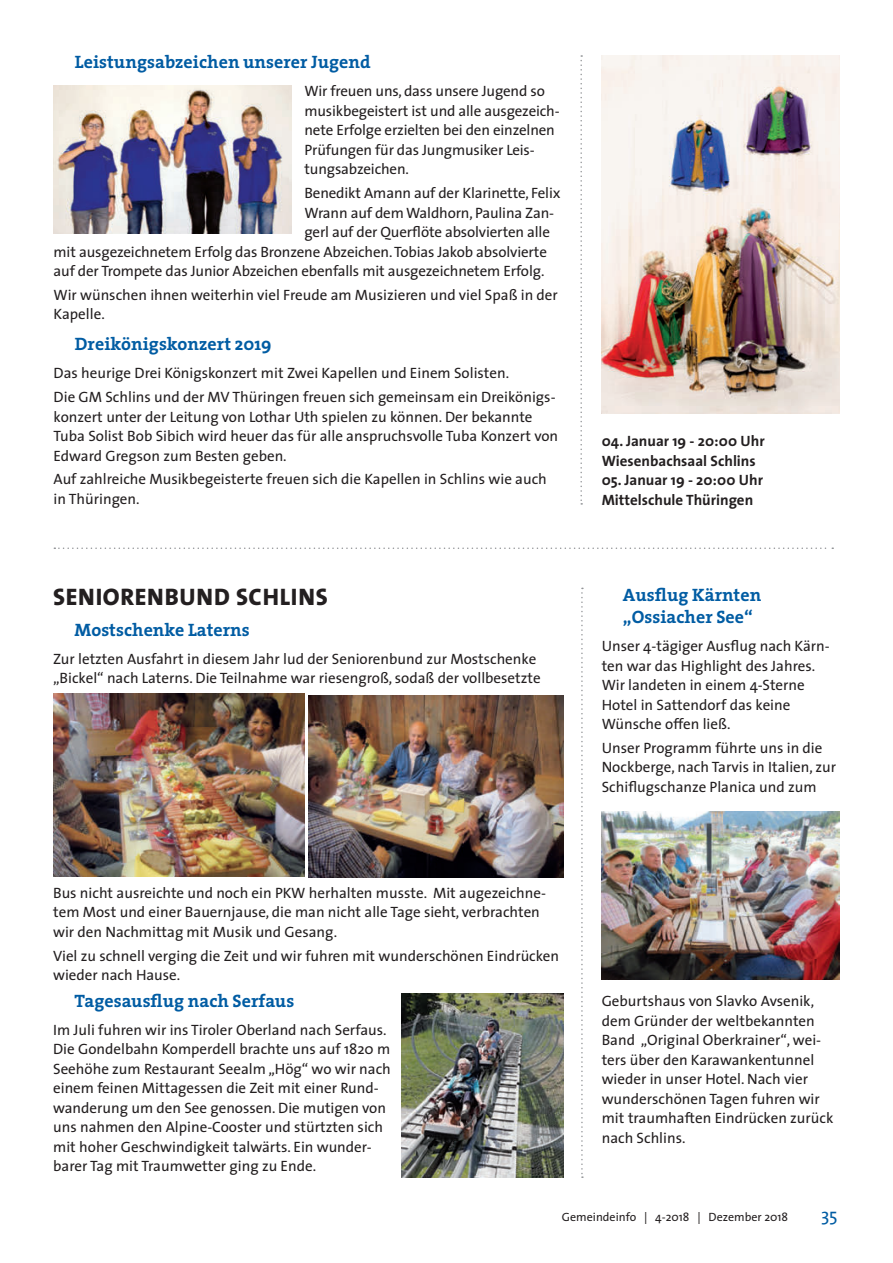
<style>
.page{position:relative;width:893px;height:1263px;background:#fff}
.page>*{position:absolute;margin:0;border:0;box-sizing:border-box;transform-origin:0 0}
.t1{font:800 24px "The Sans";letter-spacing:.025em;color:#231f20}
.t2{font:700 18px/22.5px "The Serif";letter-spacing:.005em;color:#015ca3}
.t3{font:18px "The Sans";color:#015ca3}
.t4{font:15px/19.5px "The Sans";color:#231f20}
.t5{font:700 15px/19.5px "The Sans";color:#231f20}
.t6{font:12px "The Sans";color:#231f20}
</style>
<div class="page">
<svg style="left:580px;top:55px;width:2px;height:450px"></svg>
<img style="left:54px;top:85px;width:238px;height:149px">
<img style="left:602px;top:55px;width:238px;height:359px">
<svg style="left:54px;top:547px;width:779px;height:2px"></svg>
<svg style="left:581px;top:588px;width:2px;height:590px"></svg>
<img style="left:54px;top:694px;width:250px;height:183px">
<img style="left:308px;top:695px;width:255px;height:183px">
<img style="left:602px;top:811px;width:238px;height:168px">
<img style="left:402px;top:994px;width:161px;height:184px">
<p class="t2" style="left:75px;top:51px;width:297px">Leistungsabzeichen unserer Jugend</p>
<p class="t4" style="left:304px;top:81px;width:257px">Wir freuen uns, dass unsere Jugend so musikbegeistert ist und alle ausgezeich&shy;nete Erfolge erzielten bei den einzelnen Prüfungen für das Jungmusiker Leis&shy;tungsabzeichen.</p>
<p class="t4" style="left:304px;top:183px;width:258px">Benedikt Amann auf der Klarinette, Felix</p>
<p class="t4" style="left:304px;top:202px;width:251px">Wrann auf dem Waldhorn, Paulina Zan-</p>
<p class="t4" style="left:304px;top:222px;width:247px">gerl auf der Querflöte absolvierten alle</p>
<p class="t4" style="left:54px;top:241px;width:495px">mit ausgezeichnetem Erfolg das Bronzene Abzeichen.Tobias Jakob absolvierte</p>
<p class="t4" style="left:54px;top:261px;width:492px">auf der Trompete das Junior Abzeichen ebenfalls mit ausgezeichnetem Erfolg.</p>
<p class="t4" style="left:54px;top:285px;width:506px">Wir wünschen ihnen weiterhin viel Freude am Musizieren und viel Spaß in der<br>Kapelle.</p>
<p class="t2" style="left:75px;top:333px;width:198px">Dreikönigskonzert 2019</p>
<p class="t4" style="left:54px;top:361px;width:504px;line-height:23.7px">Das heurige Drei Königskonzert mit Zwei Kapellen und Einem Solisten.<br>Die GM Schlins und der MV Thüringen freuen sich gemeinsam ein Dreikönigs-</p>
<p class="t4" style="left:54px;top:406px;width:506px">konzert unter der Leitung von Lothar Uth spielen zu können. Der bekannte<br>Tuba Solist Bob Sibich wird heuer das für alle anspruchsvolle Tuba Konzert von<br>Edward Gregson zum Besten geben.</p>
<p class="t4" style="left:54px;top:469px;width:495px">Auf zahlreiche Musikbegeisterte freuen sich die Kapellen in Schlins wie auch in Thüringen.</p>
<p class="t5" style="left:602px;top:431px;width:164px">04. Januar 19 - 20:00 Uhr<br>Wiesenbachsaal Schlins</p>
<p class="t5" style="left:602px;top:470px;width:163px">05. Januar 19 - 20:00 Uhr<br>Mittelschule Thüringen</p>
<h1 class="t1" style="left:53px;top:577px;width:276px">SENIORENBUND SCHLINS</h1>
<p class="t2" style="left:623px;top:583px;width:140px">Ausflug Kärnten „Ossiacher See“</p>
<p class="t4" style="left:602px;top:636px;width:230px">Unser 4-tägiger Ausflug nach Kärn&shy;ten war das Highlight des Jahres.<br>Wir landeten in einem 4-Sterne<br>Hotel in Sattendorf das keine<br>Wünsche offen ließ.</p>
<p class="t4" style="left:602px;top:738px;width:236px">Unser Programm führte uns in die<br>Nockberge, nach Tarvis in Italien, zur<br>Schiflugschanze Planica und zum</p>
<p class="t2" style="left:74px;top:618px;width:177px">Mostschenke Laterns</p>
<p class="t4" style="left:53px;top:648px;width:489px">Zur letzten Ausfahrt in diesem Jahr lud der Seniorenbund zur Mostschenke „Bickel“ nach Laterns. Die Teilnahme war riesengroß, sodaß der vollbesetzte</p>
<p class="t4" style="left:53px;top:882px;width:494px">Bus nicht ausreichte und noch ein PKW herhalten musste. Mit augezeichne&shy;tem Most und einer Bauernjause, die man nicht alle Tage sieht, verbrachten wir den Nachmittag mit Musik und Gesang.</p>
<p class="t4" style="left:53px;top:945px;width:507px">Viel zu schnell verging die Zeit und wir fuhren mit wunderschönen Eindrücken wieder nach Hause.</p>
<p class="t2" style="left:74px;top:989px;width:221px">Tagesausflug nach Serfaus</p>
<p class="t4" style="left:53px;top:1019px;width:339px">Im Juli fuhren wir ins Tiroler Oberland nach Serfaus.<br>Die Gondelbahn Komperdell brachte uns auf 1820 m Seehöhe zum Restaurant Seealm „Hög“ wo wir nach einem feinen Mittagessen die Zeit mit einer Rund&shy;wanderung um den See genossen. Die mutigen von uns nahmen den Alpine-Cooster und stürtzten sich mit hoher Geschwindigkeit talwärts. Ein wunder&shy;barer Tag mit Traumwetter ging zu Ende.</p>
<p class="t4" style="left:602px;top:991px;width:233px">Geburtshaus von Slavko Avsenik, dem Gründer der weltbekannten<br>Band „Original Oberkrainer“, wei&shy;ters über den Karawankentunnel wieder in unser Hotel. Nach vier wunderschönen Tagen fuhren wir mit traumhaften Eindrücken zurück nach Schlins.</p>
<p class="t6" style="left:562px;top:1207px;width:228px">Gemeindeinfo | 4-2018 | Dezember 2018</p>
<p class="t3" style="left:821px;top:1200px;width:18px">35</p>
</div>
